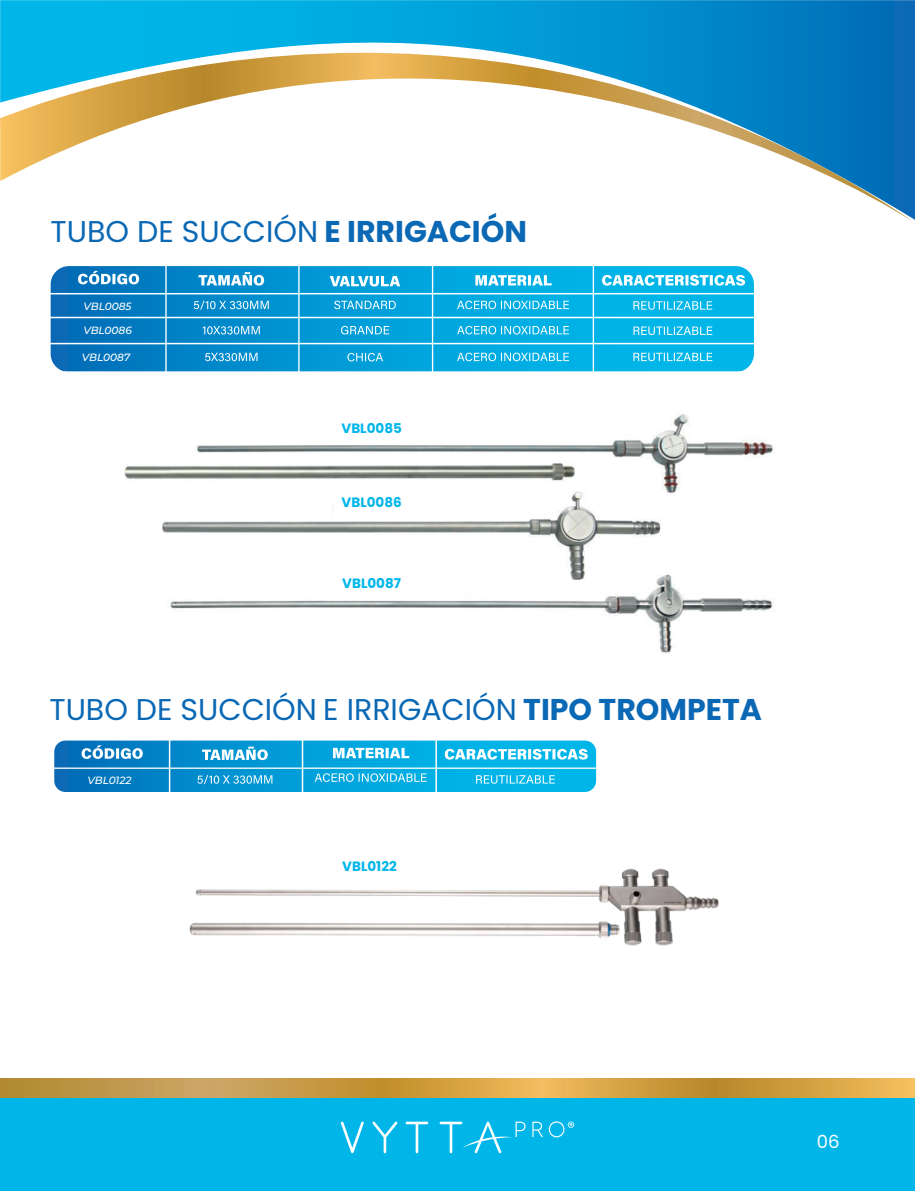
<style>
.page{position:relative;width:915px;height:1191px;background:#fff}
.page>*{position:absolute;margin:0;border:0;box-sizing:border-box;transform-origin:0 0}
.t1{font:30px "Poppins";color:#0a68b4}
.t2{font:18px "Poppins";color:#fff}
.t3{font:700 13.5px "Poppins";color:#00b6e9}
.t4{font:italic 500 10.5px "Montserrat";color:#fff}
.s1{font-weight:700}
</style>
<div class="page">
<svg style="left:0;top:0;width:914px;height:220px"></svg>
<div style="left:0;top:1097px;width:914px;height:93px;background:#00b6e9"></div>
<svg style="left:341px;top:1121px;width:23px;height:15px"></svg>
<svg style="left:405px;top:1121px;width:23px;height:15px"></svg>
<svg style="left:439px;top:1121px;width:86px;height:15px"></svg>
<svg style="left:372px;top:1121px;width:25px;height:15px"></svg>
<svg style="left:532px;top:1121px;width:42px;height:15px"></svg>
<svg style="left:0;top:1078px;width:914px;height:19px;background:#ce9e46"></svg>
<img style="left:124px;top:414px;width:650px;height:240px">
<div style="left:114px;top:572px;width:217px;height:22px;background:#fff"></div>
<div style="left:114px;top:492px;width:217px;height:27px;background:#fff"></div>
<div style="left:114px;top:416px;width:161px;height:22px;background:#fff"></div>
<div style="left:83px;top:633px;width:554px;height:46px;background:#fff"></div>
<svg style="left:51px;top:266px;width:702px;height:105px;background:#079dd7"></svg>
<svg style="left:78px;top:271px;width:61px;height:13px"></svg>
<svg style="left:475px;top:275px;width:76px;height:10px"></svg>
<svg style="left:602px;top:275px;width:142px;height:11px"></svg>
<svg style="left:329px;top:276px;width:71px;height:10px"></svg>
<svg style="left:198px;top:272px;width:66px;height:14px"></svg>
<hr style="left:48px;top:293px;width:708px;height:1px;background:#fff">
<hr style="left:48px;top:343px;width:708px;height:1px;background:#fff">
<hr style="left:46px;top:317px;width:710px;height:1px;background:#fff">
<hr style="left:165px;top:265px;width:2px;height:109px;background:#fff">
<hr style="left:298px;top:262px;width:1px;height:111px;background:#fff">
<hr style="left:432px;top:262px;width:1px;height:112px;background:#fff">
<hr style="left:592px;top:263px;width:2px;height:110px;background:#fff">
<svg style="left:334px;top:301px;width:62px;height:8px"></svg>
<svg style="left:347px;top:353px;width:36px;height:8px"></svg>
<svg style="left:457px;top:301px;width:112px;height:8px"></svg>
<svg style="left:457px;top:353px;width:112px;height:8px"></svg>
<svg style="left:633px;top:301px;width:79px;height:9px"></svg>
<svg style="left:633px;top:353px;width:79px;height:8px"></svg>
<svg style="left:194px;top:301px;width:75px;height:9px"></svg>
<svg style="left:205px;top:353px;width:52px;height:8px"></svg>
<svg style="left:202px;top:326px;width:58px;height:8px"></svg>
<svg style="left:341px;top:326px;width:48px;height:8px"></svg>
<svg style="left:457px;top:326px;width:112px;height:8px"></svg>
<svg style="left:633px;top:326px;width:79px;height:9px"></svg>
<svg style="left:54px;top:740px;width:542px;height:52px;background:#26aadc"></svg>
<img style="left:189px;top:868px;width:530px;height:78px">
<svg style="left:0;top:1136px;width:914px;height:55px"></svg>
<p class="t1" style="left:51px;top:214px;width:477px">TUBO DE SUCCIÓN <span class="s1">E IRRIGACIÓN</span></p>
<p class="t4" style="left:83px;top:299px;width:50px">VBL0085</p>
<p class="t4" style="left:83px;top:323px;width:50px">VBL0086</p>
<p class="t4" style="left:82px;top:350px;width:50px">VBL0087</p>
<p class="t3" style="left:341px;top:420px;width:62px">VBL0085</p>
<p class="t3" style="left:341px;top:495px;width:62px">VBL0086</p>
<p class="t3" style="left:342px;top:576px;width:60px">VBL0087</p>
<p class="t1" style="left:49px;top:692px;width:713px">TUBO DE SUCCIÓN E IRRIGACIÓN <span class="s1">TIPO TROMPETA</span></p>
<p class="t4" style="left:87px;top:773px;width:46px">VBL0122</p>
<p class="t3" style="left:342px;top:858px;width:56px">VBL0122</p>
<p class="t2" style="left:816px;top:1131px;width:24px">06</p>
</div>
